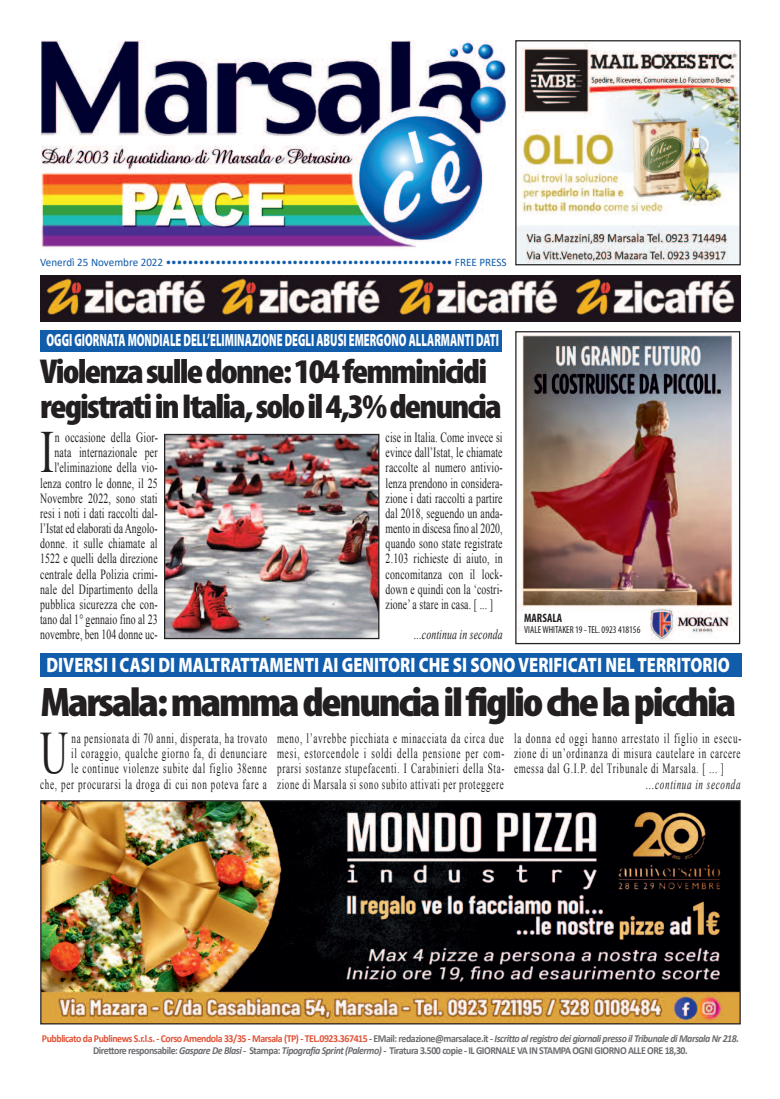
<style>
.page{position:relative;width:780px;height:1099px;background:#fff}
.page>*{position:absolute;margin:0;border:0;box-sizing:border-box;transform-origin:0 0}
.t1{font:60px "Times New Roman";color:#231f20;scale:.65 1}
.t2{font:59.75px "Times New Roman";color:#231f20;scale:.7 1}
.t3{font:900 condensed 41.5px "Myriad Pro";letter-spacing:-.05em;color:#231f20;scale:1.1 1}
.t4{font:900 condensed 34.75px/35.2px "Myriad Pro";letter-spacing:-.05em;color:#231f20;scale:1.07 1}
.t5{font:900 20.88px "Myriad Pro";color:#fff;scale:.79 1}
.t6{font:900 17.75px "Myriad Pro";color:#fff;scale:.6 1}
.t7{font:14px/15.1px "Times New Roman";letter-spacing:.02em;color:#231f20;text-align:right;scale:.7 1}
.t8{font:14px/15.2px "Times New Roman";letter-spacing:.02em;color:#231f20;text-align:justify;scale:.65 1}
.t9{font:14px/15.2px "Times New Roman";letter-spacing:.08em;color:#231f20;text-align:right;scale:.65 1}
.t10{font:italic 14px "Times New Roman";letter-spacing:.01em;color:#231f20;scale:.7 1}
.t11{font:italic 14px "Times New Roman";letter-spacing:.075em;color:#231f20;scale:.65 1}
.t12{font:700 condensed 12.25px "Myriad Pro";color:#231f20;scale:.95 1}
.t13{font:11.38px "Calibri";color:#115cab}
.t14{font:700 10.62px/12px "Calibri";letter-spacing:-.045em;color:#6c6d70;text-align:center;scale:.93 1}
.t15{font:condensed 10.12px "Myriad Pro";color:#231f20;scale:.95 1}
.s1{color:#e15438}
.s2{font-style:italic}
</style>
<div class="page">
<img style="left:40px;top:275px;width:700px;height:46px">
<div style="left:40px;top:330px;width:462px;height:22px;background:#115cab"></div>
<img style="left:517px;top:43px;width:221px;height:220px">
<div style="left:515px;top:40px;width:225px;height:225px;border:1px solid #231f20"></div>
<img style="left:41px;top:40px;width:464px;height:208px">
<img style="left:42px;top:802px;width:696px;height:220px">
<div style="left:40px;top:800px;width:700px;height:224px;border:1px solid #231f20"></div>
<img style="left:166px;top:436px;width:211px;height:201px">
<div style="left:164px;top:434px;width:215px;height:205px;border:1px solid #231f20"></div>
<img style="left:517px;top:334px;width:220px;height:307px">
<div style="left:515px;top:331px;width:225px;height:313px;border:1px solid #231f20"></div>
<div style="left:521px;top:617px;width:119px;height:12px;background:#fff"></div>
<div style="left:40px;top:653px;width:701px;height:23px;background:#115cab"></div>
<p class="t13" style="left:40px;top:257px;width:468px">Venerdì 25 Novembre 2022 •••••••••••••••••••••••••••••••••••••••••••••••••••• FREE PRESS</p>
<p class="t6" style="left:47px;top:334px;width:755px">OGGI GIORNATA MONDIALE DELL’ELIMINAZIONE DEGLI ABUSI EMERGONO ALLARMANTI DATI</p>
<h3 class="t4" style="left:40px;top:356px;width:433px">Violenzasulledonne:104femminicidi registratiinItalia,soloil4,3%denuncia</h3>
<p class="t7" style="left:40px;top:429px;width:170px">n occasione della Gior&shy;nata internazionale per l'eliminazione della vio&shy;lenza contro le donne, il 25<br>Novembre 2022, sono stati resi i noti i dati raccolti dal&shy;l’Istat ed elaborati da Angolo&shy;donne. it sulle chiamate al<br>1522 e quelli della direzione centrale della Polizia crimi&shy;nale del Dipartimento della pubblica sicurezza che con&shy;tano dal 1° gennaio fino al 23 novembre, ben 104 donne uc-</p>
<p class="t7" style="left:385px;top:429px;width:169px;text-align:justify">cise in Italia. Come invece si evince dall’Istat, le chiamate raccolte al numero antivio&shy;lenza prendono in considera&shy;zione i dati raccolti a partire dal 2018, seguendo un anda&shy;mento in discesa fino al 2020, quando sono state registrate 2.103 richieste di aiuto, in concomitanza con il lock&shy;down e quindi con la ‘costri&shy;zione’ a stare in casa. [ ... ]</p>
<h2 class="t2" style="left:40px;top:419px;width:21px">I</h2>
<p class="t10" style="left:414px;top:626px;width:128px">...continua in seconda</p>
<p class="t12" style="left:524px;top:613px;width:41px">MARSALA</p>
<p class="t15" style="left:524px;top:626px;width:124px">VIALEWHITAKER 19 -TEL. 0923 418156</p>
<h3 class="t5" style="left:47px;top:657px;width:866px">DIVERSI I CASI DI MALTRATTAMENTI AI GENITORI CHE SI SONO VERIFICATI NEL TERRITORIO</h3>
<h3 class="t3" style="left:40px;top:687px;width:634px">Marsala:mammadenunciailfigliochelapicchia</h3>
<p class="t9" style="left:40px;top:730px;width:351px">na pensionata di 70 anni, disperata, ha trovato<br>il coraggio, qualche giorno fa, di denunciare<br>le continue violenze subite dal figlio 38enne<br>che, per procurarsi la droga di cui non poteva fare a</p>
<p class="t8" style="left:277px;top:730px;width:351px">meno, l’avrebbe picchiata e minacciata da circa due mesi, estorcendole i soldi della pensione per com&shy;prarsi sostanze stupefacenti. I Carabinieri della Sta&shy;zione di Marsala si sono subito attivati per proteggere</p>
<p class="t8" style="left:514px;top:730px;width:351px">la donna ed oggi hanno arrestato il figlio in esecu&shy;zione di un’ordinanza di misura cautelare in carcere emessa dal G.I.P. del Tribunale di Marsala. [ ... ]</p>
<h1 class="t1" style="left:40px;top:720px;width:45px">U</h1>
<p class="t11" style="left:646px;top:776px;width:147px">...continua in seconda</p>
<p class="t14" style="left:42px;top:1033px;width:751px"><span class="s1">Pubblicato da Publinews S.r.l.s. - Corso Amendola 33/35 - Marsala (TP) - TEL.0923.367415</span> - EMail: redazione@marsalace.it - <span class="s2">Iscritto al registro dei giornali presso il Tribunale di Marsala Nr 218.<br></span>Direttore responsabile: <span class="s2">Gaspare De Blasi -</span> Stampa: <span class="s2">Tipografia Sprint (Palermo) -</span> Tiratura 3.500 copie - IL GIORNALE VA IN STAMPA OGNI GIORNO ALLE ORE 18,30.</p>
</div>
